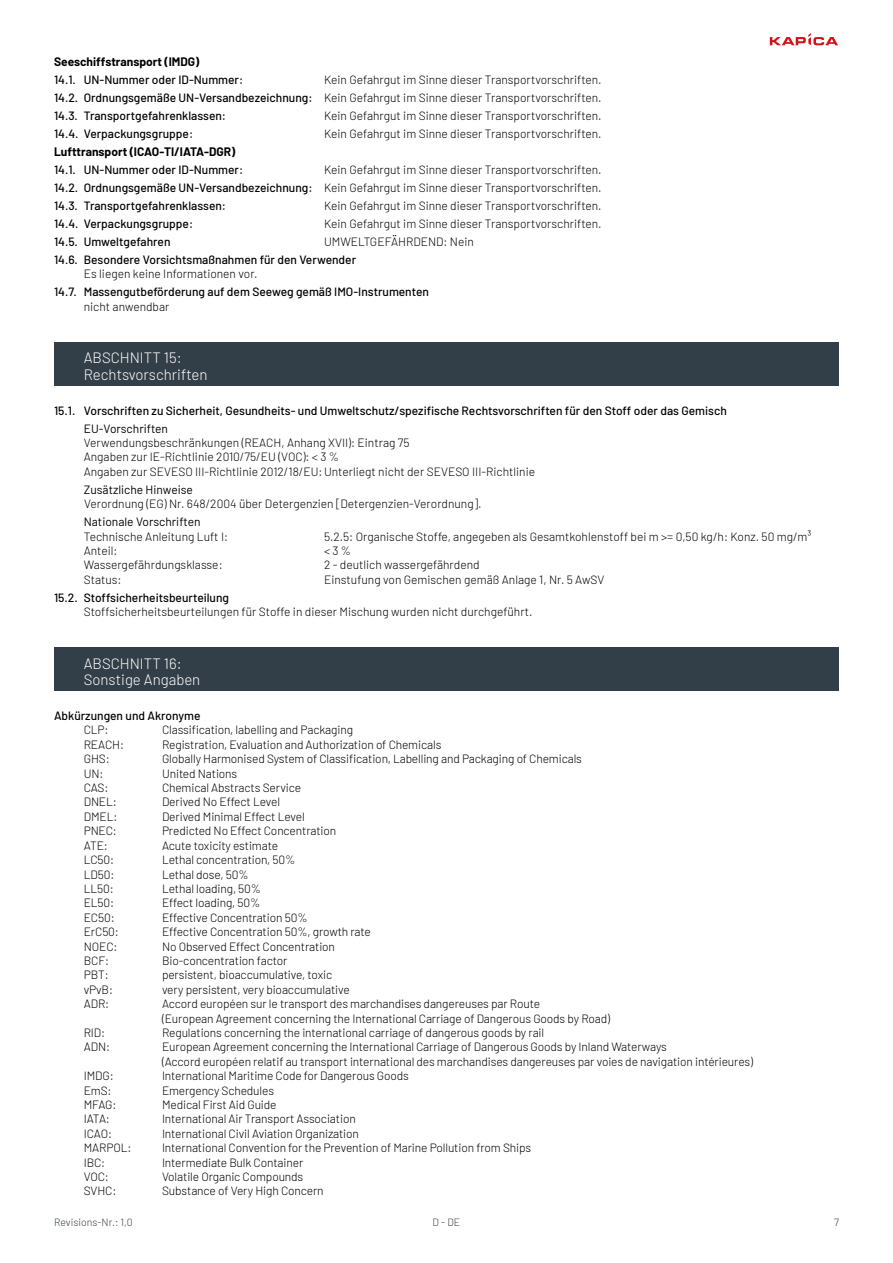
<style>
.page{position:relative;width:893px;height:1263px;background:#fff}
.page>*{position:absolute;margin:0;border:0;box-sizing:border-box;transform-origin:0 0}
.t1{font:300 15px/16.5px "Barlow";color:#fff}
.t2{font:300 12px/18px "Barlow";letter-spacing:-.01em;color:#000}
.t3{font:500 12px "Barlow";color:#000}
.t4{font:700 12px "Barlow";color:#000}
.t5{font:12px "Barlow";color:#000}
.t6{font:300 10.5px "Barlow";color:#333f48}
.s1{font-weight:500}
</style>
<div class="page">
<svg style="left:770px;top:33px;width:68px;height:12px"></svg>
<div style="left:54px;top:342px;width:785px;height:44px;background:#333f48"></div>
<div style="left:54px;top:648px;width:785px;height:43px;background:#333f48"></div>
<p class="t4" style="left:54px;top:53px;width:147px">Seeschiffstransport (IMDG)</p>
<p class="t3" style="left:54px;top:71px;width:191px">14.1. UN-Nummer oder ID-Nummer:</p>
<p class="t2" style="left:54px;top:70px;width:549px;text-align:justify;text-indent:270px">Kein Gefahrgut im Sinne dieser Transportvorschriften.<br><span class="s1">14.2. Ordnungsgemäße UN-Versandbezeichnung:</span> Kein Gefahrgut im Sinne dieser Transportvorschriften.<br><span class="s1">14.3. Transportgefahrenklassen:</span></p>
<p class="t2" style="left:324px;top:106px;width:279px">Kein Gefahrgut im Sinne dieser Transportvorschriften.</p>
<p class="t3" style="left:54px;top:125px;width:141px">14.4. Verpackungsgruppe:</p>
<p class="t2" style="left:324px;top:124px;width:279px">Kein Gefahrgut im Sinne dieser Transportvorschriften.</p>
<p class="t4" style="left:54px;top:143px;width:183px">Lufttransport (ICAO-TI/IATA-DGR)</p>
<p class="t3" style="left:54px;top:161px;width:191px">14.1. UN-Nummer oder ID-Nummer:</p>
<p class="t2" style="left:54px;top:160px;width:549px;text-align:justify;text-indent:270px">Kein Gefahrgut im Sinne dieser Transportvorschriften.<br><span class="s1">14.2. Ordnungsgemäße UN-Versandbezeichnung:</span> Kein Gefahrgut im Sinne dieser Transportvorschriften.<br><span class="s1">14.3. Transportgefahrenklassen:</span></p>
<p class="t2" style="left:324px;top:196px;width:279px">Kein Gefahrgut im Sinne dieser Transportvorschriften.</p>
<p class="t3" style="left:54px;top:215px;width:141px">14.4. Verpackungsgruppe:</p>
<p class="t2" style="left:324px;top:214px;width:279px">Kein Gefahrgut im Sinne dieser Transportvorschriften.</p>
<p class="t3" style="left:54px;top:233px;width:118px">14.5. Umweltgefahren</p>
<p class="t2" style="left:324px;top:232px;width:151px">UMWELTGEFÄHRDEND: Nein</p>
<p class="t3" style="left:54px;top:251px;width:304px">14.6. Besondere Vorsichtsmaßnahmen für den Verwender</p>
<p class="t2" style="left:84px;top:264px;width:175px">Es liegen keine Informationen vor.</p>
<p class="t3" style="left:54px;top:283px;width:376px">14.7. Massengutbeförderung auf dem Seeweg gemäß IMO-Instrumenten</p>
<p class="t2" style="left:84px;top:297px;width:87px">nicht anwendbar</p>
<p class="t1" style="left:84px;top:348px;width:125px">ABSCHNITT 15:<br>Rechtsvorschriften</p>
<p class="t3" style="left:54px;top:402px;width:674px">15.1. Vorschriften zu Sicherheit, Gesundheits- und Umweltschutz/spezifische Rechtsvorschriften für den Stoff oder das Gemisch</p>
<p class="t5" style="left:84px;top:420px;width:86px">EU-Vorschriften</p>
<p class="t2" style="left:84px;top:435px;width:453px;line-height:14.4px">Verwendungsbeschränkungen (REACH, Anhang XVII): Eintrag 75<br>Angaben zur IE-Richtlinie 2010/75/EU (VOC): &lt; 3 %<br>Angaben zur SEVESO III-Richtlinie 2012/18/EU:Unterliegt nicht der SEVESO III-Richtlinie</p>
<p class="t5" style="left:84px;top:481px;width:111px">Zusätzliche Hinweise</p>
<p class="t2" style="left:84px;top:494px;width:399px">Verordnung (EG) Nr. 648/2004 über Detergenzien [Detergenzien-Verordnung].</p>
<p class="t5" style="left:84px;top:513px;width:118px">Nationale Vorschriften</p>
<p class="t2" style="left:84px;top:526px;width:146px">Technische Anleitung Luft I:</p>
<p class="t2" style="left:324px;top:526px;width:489px">5.2.5: Organische Stoffe, angegeben als Gesamtkohlenstoff bei m &gt;= 0,50 kg/h: Konz. 50 mg/m³</p>
<p class="t2" style="left:84px;top:541px;width:35px">Anteil:</p>
<p class="t2" style="left:324px;top:541px;width:29px">&lt; 3 %</p>
<p class="t2" style="left:84px;top:555px;width:140px">Wassergefährdungsklasse:</p>
<p class="t2" style="left:324px;top:555px;width:157px">2 - deutlich wassergefährdend</p>
<p class="t2" style="left:84px;top:570px;width:39px">Status:</p>
<p class="t2" style="left:324px;top:570px;width:282px">Einstufung von Gemischen gemäß Anlage 1, Nr. 5 AwSV</p>
<p class="t3" style="left:54px;top:589px;width:177px">15.2. Stoffsicherheitsbeurteilung</p>
<p class="t2" style="left:84px;top:602px;width:450px">Stoffsicherheitsbeurteilungen für Stoffe in dieser Mischung wurden nicht durchgeführt.</p>
<p class="t1" style="left:84px;top:654px;width:118px">ABSCHNITT 16:<br>Sonstige Angaben</p>
<p class="t3" style="left:54px;top:707px;width:148px">Abkürzungen und Akronyme</p>
<p class="t2" style="left:84px;top:720px;width:26px">CLP:</p>
<p class="t2" style="left:162px;top:720px;width:193px">Classification, labelling and Packaging</p>
<p class="t2" style="left:84px;top:735px;width:42px">REACH:</p>
<p class="t2" style="left:162px;top:735px;width:281px">Registration, Evaluation and Authorization of Chemicals</p>
<p class="t2" style="left:84px;top:749px;width:27px">GHS:</p>
<p class="t2" style="left:162px;top:749px;width:421px">Globally Harmonised System of Classification, Labelling and Packaging of Chemicals</p>
<p class="t2" style="left:84px;top:763px;width:21px">UN:</p>
<p class="t2" style="left:162px;top:763px;width:77px">United Nations</p>
<p class="t2" style="left:84px;top:778px;width:26px">CAS:</p>
<p class="t2" style="left:162px;top:778px;width:141px">Chemical Abstracts Service</p>
<p class="t2" style="left:84px;top:792px;width:35px">DNEL:</p>
<p class="t2" style="left:162px;top:792px;width:120px">Derived No Effect Level</p>
<p class="t2" style="left:84px;top:807px;width:35px">DMEL:</p>
<p class="t2" style="left:162px;top:807px;width:144px">Derived Minimal Effect Level</p>
<p class="t2" style="left:84px;top:821px;width:35px">PNEC:</p>
<p class="t2" style="left:162px;top:821px;width:176px">Predicted No Effect Concentration</p>
<p class="t2" style="left:84px;top:835px;width:26px">ATE:</p>
<p class="t2" style="left:162px;top:835px;width:118px">Acute toxicity estimate</p>
<p class="t2" style="left:84px;top:850px;width:32px">LC50:</p>
<p class="t2" style="left:162px;top:850px;width:135px">Lethal concentration, 50%</p>
<p class="t2" style="left:84px;top:864px;width:32px">LD50:</p>
<p class="t2" style="left:162px;top:864px;width:88px">Lethal dose, 50%</p>
<p class="t2" style="left:84px;top:879px;width:31px">LL50:</p>
<p class="t2" style="left:162px;top:879px;width:101px">Lethal loading, 50%</p>
<p class="t2" style="left:84px;top:893px;width:32px">EL50:</p>
<p class="t2" style="left:162px;top:893px;width:100px">Effect loading, 50%</p>
<p class="t2" style="left:84px;top:907px;width:32px">EC50:</p>
<p class="t2" style="left:162px;top:907px;width:147px">Effective Concentration 50%</p>
<p class="t2" style="left:84px;top:922px;width:37px">ErC50:</p>
<p class="t2" style="left:162px;top:922px;width:210px">Effective Concentration 50%, growth rate</p>
<p class="t2" style="left:84px;top:936px;width:35px">NOEC:</p>
<p class="t2" style="left:162px;top:936px;width:175px">No Observed Effect Concentration</p>
<p class="t2" style="left:84px;top:951px;width:27px">BCF:</p>
<p class="t2" style="left:162px;top:951px;width:127px">Bio-concentration factor</p>
<p class="t2" style="left:84px;top:965px;width:26px">PBT:</p>
<p class="t2" style="left:162px;top:965px;width:172px">persistent, bioaccumulative, toxic</p>
<p class="t2" style="left:84px;top:979px;width:31px">vPvB:</p>
<p class="t2" style="left:162px;top:979px;width:189px">very persistent, very bioaccumulative</p>
<p class="t2" style="left:84px;top:994px;width:27px">ADR:</p>
<p class="t2" style="left:162px;top:996px;width:450px;line-height:14.4px">Accord européen sur le transport des marchandises dangereuses par Route<br>(European Agreement concerning the International Carriage of Dangerous Goods by Road)</p>
<p class="t2" style="left:84px;top:1023px;width:23px">RID:</p>
<p class="t2" style="left:162px;top:1023px;width:384px">Regulations concerning the international carriage of dangerous goods by rail</p>
<p class="t2" style="left:84px;top:1037px;width:28px">ADN:</p>
<p class="t2" style="left:162px;top:1039px;width:592px;line-height:14.4px">European Agreement concerning the International Carriage of Dangerous Goods by Inland Waterways<br>(Accord européen relatif au transport international des marchandises dangereuses par voies de navigation intérieures)</p>
<p class="t2" style="left:84px;top:1066px;width:31px">IMDG:</p>
<p class="t2" style="left:162px;top:1066px;width:248px">International Maritime Code for Dangerous Goods</p>
<p class="t2" style="left:84px;top:1080px;width:29px">EmS:</p>
<p class="t2" style="left:162px;top:1080px;width:114px">Emergency Schedules</p>
<p class="t2" style="left:84px;top:1095px;width:34px">MFAG:</p>
<p class="t2" style="left:162px;top:1095px;width:116px">Medical First Aid Guide</p>
<p class="t2" style="left:84px;top:1109px;width:28px">IATA:</p>
<p class="t2" style="left:162px;top:1109px;width:195px">International Air Transport Association</p>
<p class="t2" style="left:84px;top:1123px;width:30px">ICAO:</p>
<p class="t2" style="left:162px;top:1123px;width:199px">International Civil Aviation Organization</p>
<p class="t2" style="left:84px;top:1138px;width:49px">MARPOL:</p>
<p class="t2" style="left:162px;top:1138px;width:371px">International Convention for the Prevention of Marine Pollution from Ships</p>
<p class="t2" style="left:84px;top:1152px;width:23px">IBC:</p>
<p class="t2" style="left:162px;top:1152px;width:143px">Intermediate Bulk Container</p>
<p class="t2" style="left:84px;top:1167px;width:27px">VOC:</p>
<p class="t2" style="left:162px;top:1167px;width:143px">Volatile Organic Compounds</p>
<p class="t2" style="left:84px;top:1181px;width:34px">SVHC:</p>
<p class="t2" style="left:162px;top:1181px;width:163px">Substance of Very High Concern</p>
<p class="t6" style="left:54px;top:1214px;width:80px">Revisions-Nr.: 1,0</p>
<p class="t6" style="left:433px;top:1214px;width:29px">D - DE</p>
<p class="t6" style="left:834px;top:1214px;width:6px">7</p>
</div>
